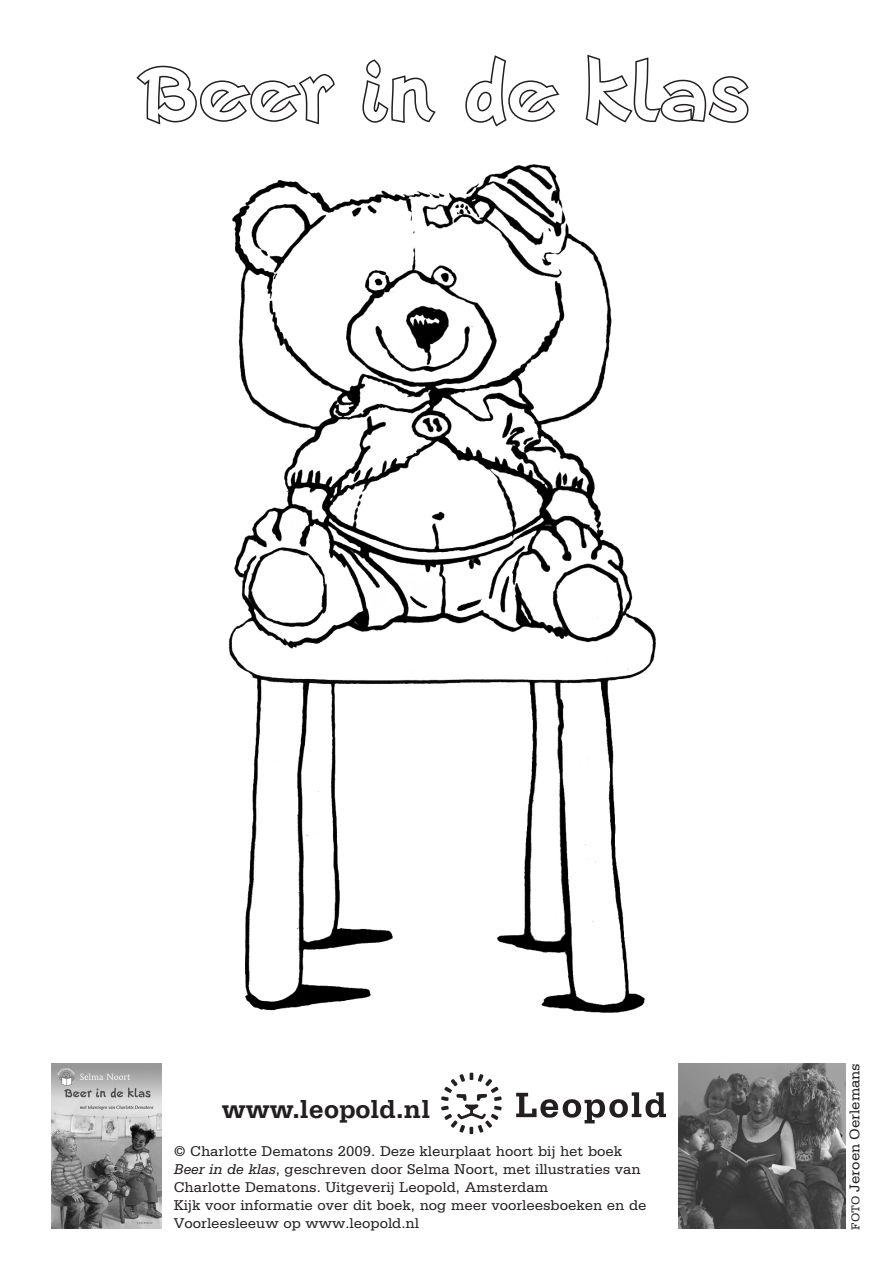
<style>
.page{position:relative;width:893px;height:1263px;background:#fff}
.page>*{position:absolute;margin:0;border:0;box-sizing:border-box;transform-origin:0 0}
.t1{font:700 91.5px "Escript LT";color:#fff}
.t2{font:700 27px "Serifa";color:#231f20}
.Normaal{font:15px/18px "Serifa";color:#231f20}
.s1{font-style:italic}
.s2{font-size:12px}
</style>
<div class="page">
<img style="left:228px;top:164px;width:428px;height:849px">
<img style="left:441px;top:1072px;width:225px;height:63px">
<img style="left:51px;top:1063px;width:111px;height:166px">
<img style="left:678px;top:1063px;width:167px;height:166px">
<svg style="left:136px;top:65px;width:199px;height:60px"></svg>
<svg style="left:362px;top:59px;width:74px;height:64px"></svg>
<svg style="left:465px;top:55px;width:95px;height:72px"></svg>
<svg style="left:585px;top:54px;width:164px;height:72px"></svg>
<p class="t1" style="left:138px;top:39px;width:613px">Beer in de klas</p>
<p class="t2" style="left:222px;top:1093px;width:210px">www.leopold.nl</p>
<p class="Normaal" style="left:174px;top:1142px;width:468px">© Charlotte Dematons 2009. Deze kleurplaat hoort bij het boek<br><span class="s1">Beer in de klas</span>, geschreven door Selma Noort, met illustraties van<br>Charlotte Dematons. Uitgeverij Leopold, Amsterdam</p>
<p class="Normaal" style="left:174px;top:1196px;width:474px">Kijk voor informatie over dit boek, nog meer voorleesboeken en de<br>Voorleesleeuw op www.leopold.nl</p>
<p class="Normaal" style="left:845px;top:1230px;width:168px;rotate:-90deg"><span class="s2">FOTO</span> Jeroen Oerlemans</p>
</div>
